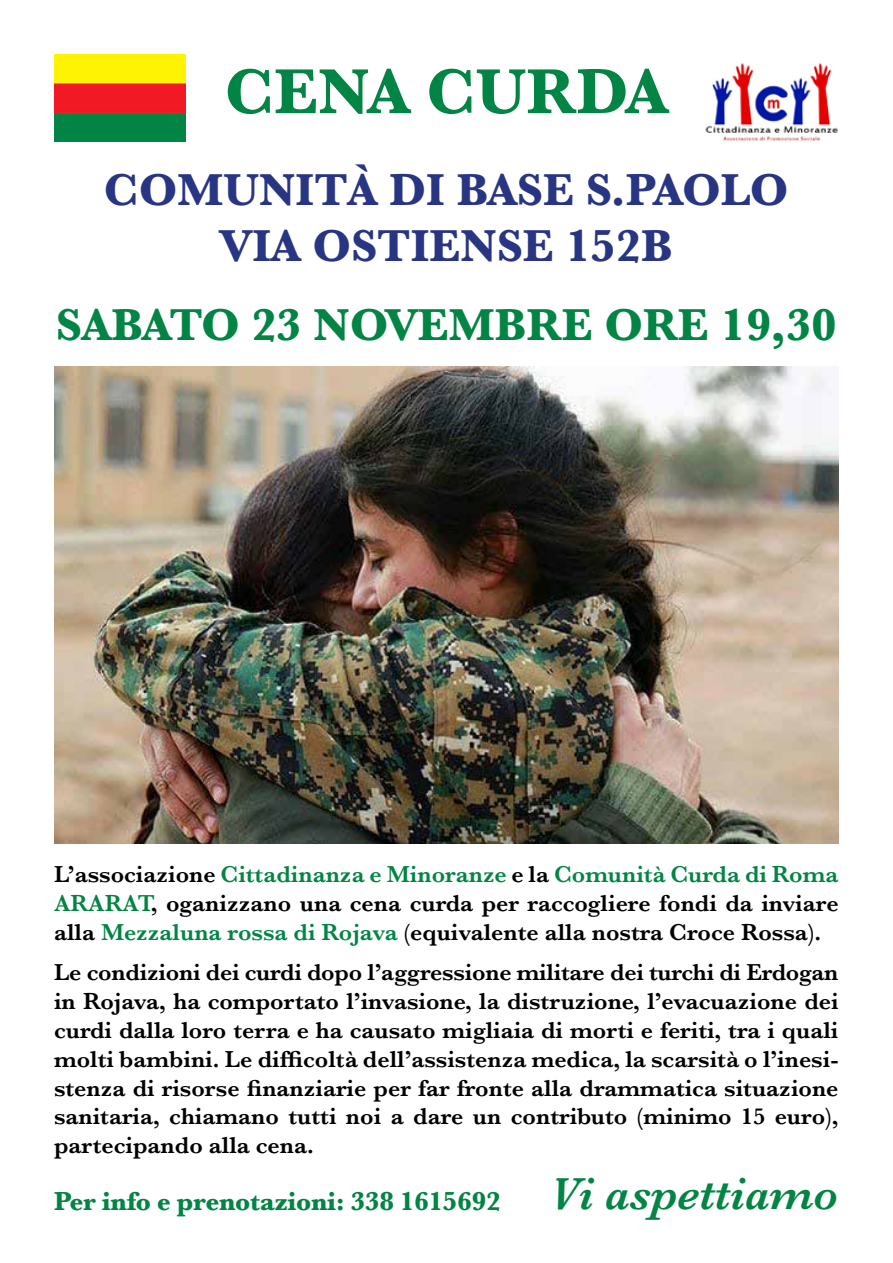
<style>
.page{position:relative;width:893px;height:1263px;background:#fff}
.page>*{position:absolute;margin:0;border:0;box-sizing:border-box;transform-origin:0 0}
.t1{font:700 66px "Baskerville";color:#028544}
.t2{font:700 46.5px/55.8px "Baskerville";color:#283583;text-align:center}
.t3{font:700 46.5px "Baskerville";color:#028544}
.t4{font:700 27px "Baskerville";letter-spacing:-.01em;color:#028544}
.t5{font:600 24px/28.8px "Baskerville";color:#000;text-align:justify}
.s1{color:#028544}
.s2{font-weight:600;font-style:italic;font-size:46.5px}
</style>
<div class="page">
<img style="left:54px;top:367px;width:785px;height:476px">
<img style="left:54px;top:54px;width:131px;height:88px">
<img style="left:705px;top:63px;width:133px;height:78px">
<h1 class="t1" style="left:225px;top:46px;width:445px">CENA CURDA</h1>
<h2 class="t2" style="left:104px;top:162px;width:686px">COMUNITÀ DI BASE S.PAOLO<br>VIA OSTIENSE 152B</h2>
<h2 class="t3" style="left:56px;top:292px;width:782px">SABATO 23 NOVEMBRE ORE 19,30</h2>
<p class="t5" style="left:54px;top:860px;width:786px">L’associazione <span class="s1">Cittadinanza e Minoranze</span> e la <span class="s1">Comunità Curda di Roma ARARAT</span>, oganizzano una cena curda per raccogliere fondi da inviare alla <span class="s1">Mezzaluna rossa di Rojava</span> (equivalente alla nostra Croce Rossa).</p>
<p class="t5" style="left:54px;top:958px;width:786px">Le condizioni dei curdi dopo l’aggressione militare dei turchi di Erdogan in Rojava, ha comportato l’invasione, la distruzione, l’evacuazione dei curdi dalla loro terra e ha causato migliaia di morti e feriti, tra i quali molti bambini. Le difficoltà dell’assistenza medica, la scarsità o l’inesi&shy;stenza di risorse finanziarie per far fronte alla drammatica situazione sanitaria, chiamano tutti noi a dare un contributo (minimo 15 euro), partecipando alla cena.</p>
<p class="t4" style="left:54px;top:1182px;width:786px">Per info e prenotazioni: 338 1615692 <span class="s2">Vi aspettiamo</span></p>
</div>
